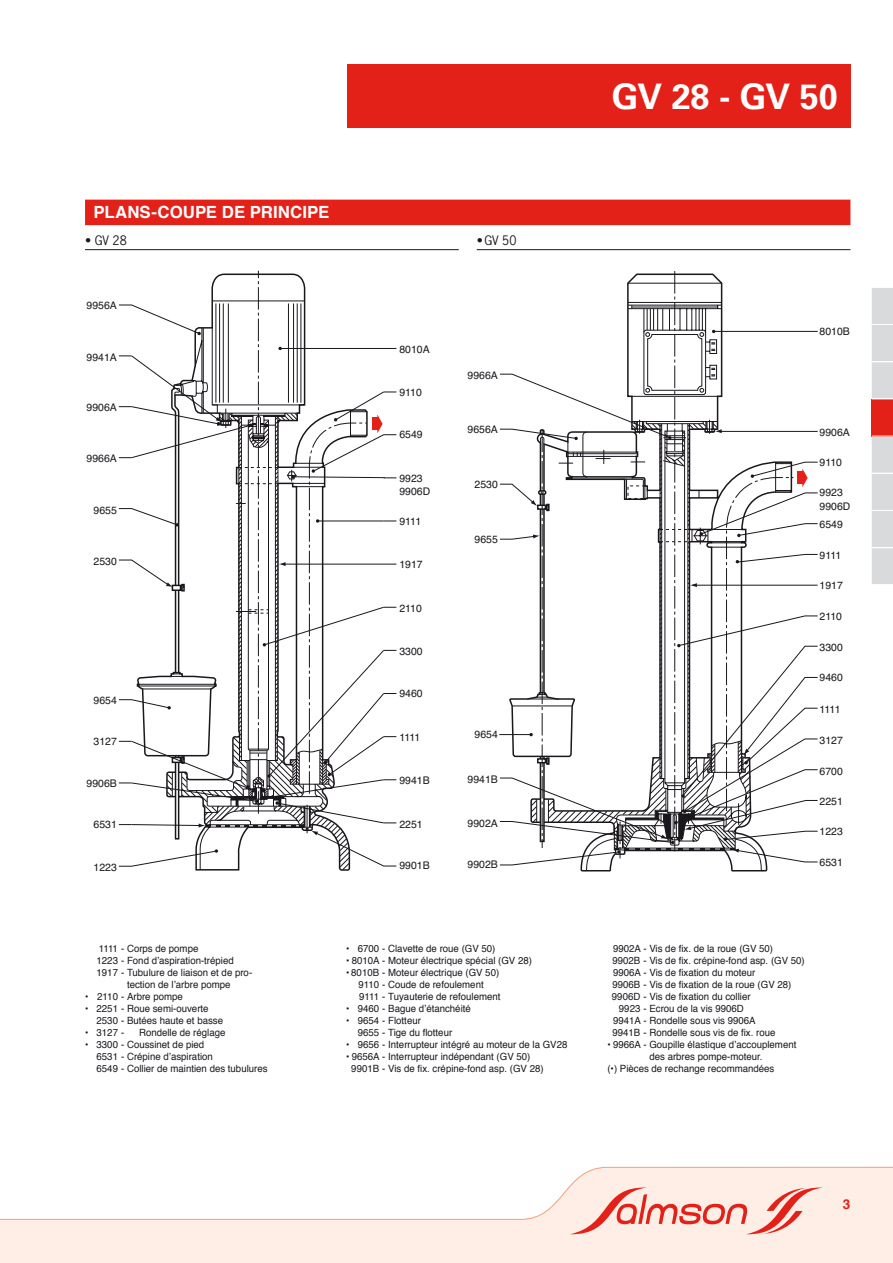
<style>
.page{position:relative;width:893px;height:1263px;background:#fff}
.page>*{position:absolute;margin:0;border:0;box-sizing:border-box;transform-origin:0 0}
.t1{font:700 35.25px "Univers";letter-spacing:-.015em;color:#fff}
.t2{font:700 16.8px "Helvetica";letter-spacing:.005em;color:#fff}
.t3{font:700 13.5px "Helvetica";color:#e32119}
.t4{font:12.3px "News Gothic";color:#1a171c}
.t5{font:10.5px/13.5px "Helvetica";color:#1a171c}
.t6{font:9.9px/12px "Helvetica";color:#1a171c}
</style>
<div class="page">
<svg style="left:500px;top:271px;width:318px;height:601px"></svg>
<svg style="left:499px;top:355px;width:252px;height:494px"></svg>
<svg style="left:118px;top:271px;width:279px;height:599px"></svg>
<svg style="left:325px;top:693px;width:411px;height:142px"></svg>
<div style="left:85px;top:200px;width:765px;height:25px;background:#e32119"></div>
<hr style="left:85px;top:249px;width:374px;height:1px;background:#1a171c">
<hr style="left:477px;top:249px;width:373px;height:1px;background:#1a171c">
<div style="left:347px;top:64px;width:503px;height:64px;background:#e32119"></div>
<svg style="left:0;top:1166px;width:893px;height:97px"></svg>
<svg style="left:872px;top:288px;width:21px;height:296px;background:#dbc4c4"></svg>
<h2 class="t2" style="left:94px;top:197px;width:237px">PLANS-COUPE DE PRINCIPE</h2>
<p class="t4" style="left:85px;top:233px;width:43px">• GV 28</p>
<p class="t4" style="left:477px;top:233px;width:41px">• GV 50</p>
<p class="t5" style="left:87px;top:298px;width:32px">9956A</p>
<h1 class="t1" style="left:612px;top:76px;width:227px">GV 28 - GV 50</h1>
<p class="t5" style="left:819px;top:325px;width:32px">8010B</p>
<p class="t5" style="left:87px;top:350px;width:32px">9941A</p>
<p class="t5" style="left:87px;top:400px;width:32px">9906A</p>
<p class="t5" style="left:87px;top:451px;width:32px">9966A</p>
<p class="t5" style="left:94px;top:503px;width:25px">9655</p>
<p class="t5" style="left:94px;top:554px;width:25px">2530</p>
<p class="t5" style="left:94px;top:693px;width:25px">9654</p>
<p class="t5" style="left:94px;top:735px;width:25px">3127</p>
<p class="t5" style="left:87px;top:776px;width:32px">9906B</p>
<p class="t5" style="left:94px;top:817px;width:25px">6531</p>
<p class="t5" style="left:94px;top:860px;width:25px">1223</p>
<p class="t6" style="left:99px;top:942px;width:101px">1111 - Corps de pompe</p>
<p class="t6" style="left:97px;top:954px;width:139px">1223 - Fond d’aspiration-trépied</p>
<p class="t6" style="left:97px;top:966px;width:157px">1917 - Tubulure de liaison et de pro-</p>
<p class="t6" style="left:127px;top:978px;width:105px">tection de l’arbre pompe</p>
<p class="t6" style="left:85px;top:990px;width:99px">• 2110 - Arbre pompe</p>
<p class="t6" style="left:97px;top:1002px;width:128px;text-indent:-12px">• 2251 - Roue semi-ouverte<br>2530 - Butées haute et basse</p>
<p class="t6" style="left:85px;top:1026px;width:41px">• 3127 -</p>
<p class="t6" style="left:139px;top:1026px;width:88px">Rondelle de réglage</p>
<p class="t6" style="left:97px;top:1038px;width:173px;text-indent:-12px">• 3300 - Coussinet de pied<br>6531 - Crépine d’aspiration<br>6549 - Collier de maintien des tubulures</p>
<p class="t5" style="left:399px;top:342px;width:32px">8010A</p>
<p class="t5" style="left:399px;top:385px;width:24px">9110</p>
<p class="t5" style="left:399px;top:428px;width:25px">6549</p>
<p class="t5" style="left:399px;top:471px;width:32px">9923<br>9906D</p>
<p class="t5" style="left:399px;top:514px;width:23px">9111</p>
<p class="t5" style="left:399px;top:557px;width:25px">1917</p>
<p class="t5" style="left:399px;top:601px;width:24px">2110</p>
<p class="t5" style="left:399px;top:644px;width:25px">3300</p>
<p class="t5" style="left:399px;top:686px;width:25px">9460</p>
<p class="t5" style="left:399px;top:730px;width:23px">1111</p>
<p class="t5" style="left:399px;top:773px;width:32px">9941B</p>
<p class="t5" style="left:399px;top:817px;width:25px">2251</p>
<p class="t5" style="left:399px;top:858px;width:32px">9901B</p>
<p class="t5" style="left:468px;top:368px;width:32px">9966A</p>
<p class="t5" style="left:468px;top:422px;width:32px">9656A</p>
<p class="t5" style="left:819px;top:425px;width:32px">9906A</p>
<p class="t5" style="left:819px;top:455px;width:24px">9110</p>
<p class="t5" style="left:819px;top:486px;width:32px">9923<br>9906D</p>
<p class="t5" style="left:819px;top:518px;width:25px">6549</p>
<p class="t5" style="left:819px;top:548px;width:23px">9111</p>
<p class="t5" style="left:819px;top:578px;width:25px">1917</p>
<p class="t5" style="left:819px;top:609px;width:24px">2110</p>
<p class="t5" style="left:475px;top:477px;width:25px">2530</p>
<p class="t5" style="left:475px;top:532px;width:25px">9655</p>
<p class="t5" style="left:819px;top:640px;width:25px">3300</p>
<p class="t5" style="left:475px;top:727px;width:25px">9654</p>
<p class="t5" style="left:468px;top:772px;width:32px">9941B</p>
<p class="t5" style="left:468px;top:816px;width:32px">9902A</p>
<p class="t5" style="left:468px;top:858px;width:32px">9902B</p>
<p class="t5" style="left:819px;top:670px;width:25px">9460</p>
<p class="t5" style="left:819px;top:702px;width:23px">1111</p>
<p class="t5" style="left:819px;top:733px;width:25px">3127</p>
<p class="t5" style="left:819px;top:764px;width:25px">6700</p>
<p class="t5" style="left:819px;top:794px;width:25px">2251</p>
<p class="t5" style="left:819px;top:824px;width:25px">1223</p>
<p class="t5" style="left:819px;top:855px;width:25px">6531</p>
<p class="t6" style="left:346px;top:942px;width:151px">• 6700 - Clavette de roue (GV 50)</p>
<p class="t6" style="left:346px;top:954px;width:187px">• 8010A - Moteur électrique spécial (GV 28)</p>
<p class="t6" style="left:358px;top:966px;width:144px;text-indent:-12px">• 8010B - Moteur électrique (GV 50)<br>9110 - Coude de refoulement<br>9111 - Tuyauterie de refoulement</p>
<p class="t6" style="left:346px;top:1002px;width:126px">• 9460 - Bague d’étanchéité</p>
<p class="t6" style="left:358px;top:1014px;width:96px;text-indent:-12px">• 9654 - Flotteur<br>9655 - Tige du flotteur</p>
<p class="t6" style="left:346px;top:1038px;width:223px">• 9656 - Interrupteur intégré au moteur de la GV28</p>
<p class="t6" style="left:351px;top:1050px;width:194px;text-indent:-5px">• 9656A - Interrupteur indépendant (GV 50)<br>9901B - Vis de fix. crépine-fond asp. (GV 28)</p>
<p class="t6" style="left:613px;top:942px;width:162px">9902A - Vis de fix. de la roue (GV 50)</p>
<p class="t6" style="left:612px;top:954px;width:194px">9902B - Vis de fix. crépine-fond asp. (GV 50)</p>
<p class="t6" style="left:613px;top:966px;width:144px">9906A - Vis de fixation du moteur</p>
<p class="t6" style="left:612px;top:978px;width:180px">9906B - Vis de fixation de la roue (GV 28)</p>
<p class="t6" style="left:612px;top:990px;width:140px">9906D - Vis de fixation du collier</p>
<p class="t6" style="left:619px;top:1002px;width:126px">9923 - Ecrou de la vis 9906D</p>
<p class="t6" style="left:613px;top:1014px;width:144px">9941A - Rondelle sous vis 9906A</p>
<p class="t6" style="left:612px;top:1026px;width:164px">9941B - Rondelle sous vis de fix. roue</p>
<p class="t6" style="left:607px;top:1038px;width:191px">• 9966A - Goupille élastique d’accouplement</p>
<p class="t6" style="left:649px;top:1050px;width:115px">des arbres pompe-moteur.</p>
<p class="t6" style="left:607px;top:1062px;width:168px">(•) Pièces de rechange recommandées</p>
<h3 class="t3" style="left:843px;top:1192px;width:9px">3</h3>
</div>
